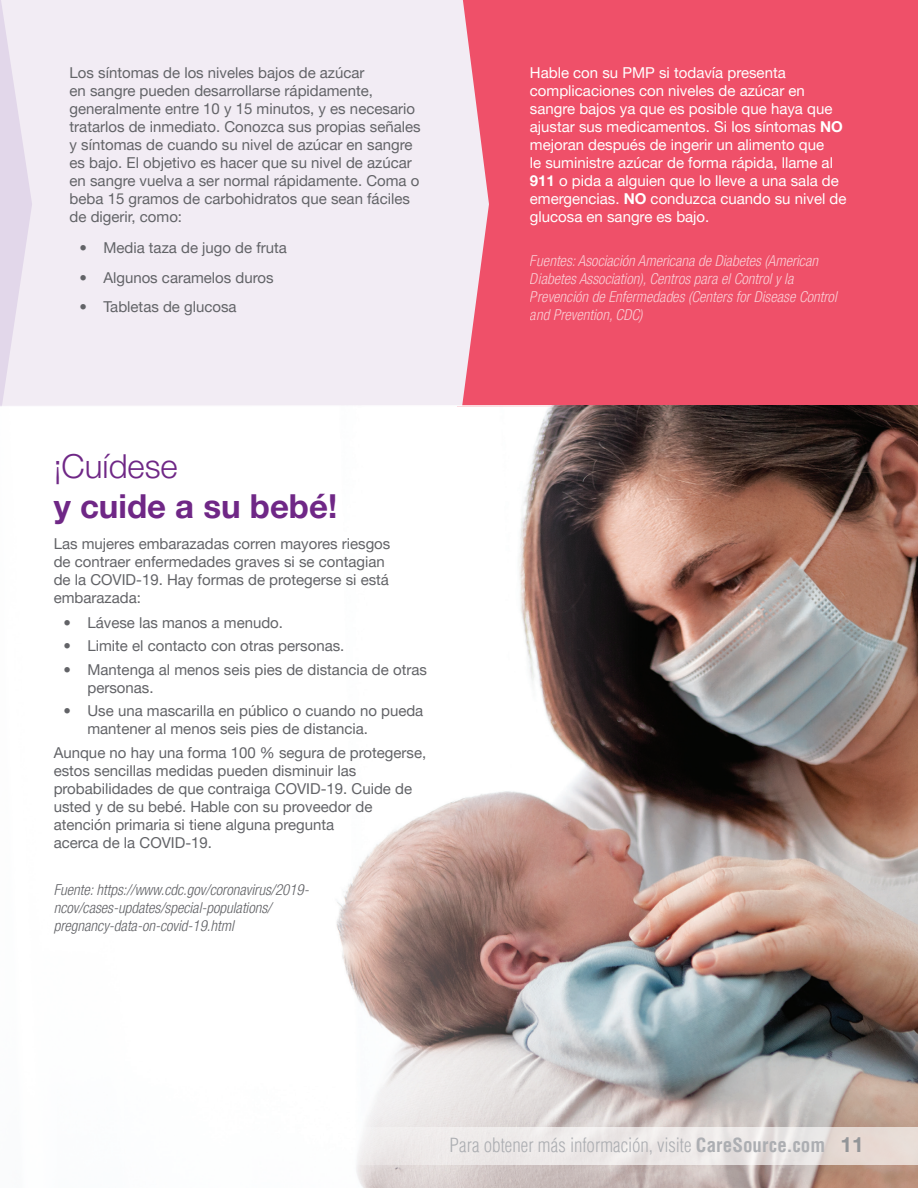
<style>
.page{position:relative;width:918px;height:1188px;background:#fff}
.page>*{position:absolute;margin:0;border:0;box-sizing:border-box;transform-origin:0 0}
.t1{font:700 33px/39.6px "Helvetica Neue LT Pro";color:#6f2786}
.t2{font:300 condensed 19.05px "Helvetica LT Pro";color:#acaeb2}
.t3{font:15px/18px "Helvetica Neue LT Pro";color:#626367}
.t4{font:15px/18px "Helvetica Neue LT Pro";color:#fff}
.t5{font:italic 300 condensed 15px/18px "Helvetica Neue LT Pro";color:#fff}
.t6{font:italic 300 condensed 15px/18px "Helvetica Neue LT Pro";color:#626367}
.s1{font-weight:300}
.s2{font-weight:700}
.s3{font-family:"Helvetica Neue LT Pro";font-weight:700;font-stretch:normal;font-size:21px;color:#939598}
</style>
<div class="page">
<div style="left:457px;top:0;width:461px;height:406px;background:#ef5069"></div>
<div style="left:32px;top:0;width:457px;height:406px;background:#f2ecf4"></div>
<svg style="left:0;top:0;width:32px;height:406px;background:#e9e0ee"></svg>
<img style="left:336px;top:406px;width:582px;height:782px">
<svg style="left:336px;top:1127px;width:582px;height:38px;background:#ece7e5"></svg>
<p class="t3" style="left:70px;top:64px;width:353px">Los síntomas de los niveles bajos de azúcar<br>en sangre pueden desarrollarse rápidamente, generalmente entre 10 y 15 minutos, y es necesario tratarlos de inmediato. Conozca sus propias señales y síntomas de cuando su nivel de azúcar en sangre es bajo. El objetivo es hacer que su nivel de azúcar en sangre vuelva a ser normal rápidamente. Coma o beba 15 gramos de carbohidratos que sean fáciles de digerir, como:</p>
<p class="t3" style="left:79px;top:238px;width:209px">• Media taza de jugo de fruta</p>
<p class="t3" style="left:79px;top:268px;width:196px">• Algunos caramelos duros</p>
<p class="t3" style="left:79px;top:297px;width:159px">• Tabletas de glucosa</p>
<h2 class="t1" style="left:54px;top:446px;width:285px"><span class="s1">¡Cuídese<br></span>y cuide a su bebé!</h2>
<p class="t3" style="left:54px;top:534px;width:338px">Las mujeres embarazadas corren mayores riesgos de contraer enfermedades graves si se contagian de la COVID-19. Hay formas de protegerse si está embarazada:</p>
<p class="t3" style="left:63px;top:613px;width:221px">• Lávese las manos a menudo.</p>
<p class="t3" style="left:63px;top:637px;width:282px">• Limite el contacto con otras personas.</p>
<p class="t3" style="left:87px;top:660px;width:341px;text-indent:-24px">• Mantenga al menos seis pies de distancia de otras personas.</p>
<p class="t3" style="left:87px;top:701px;width:337px;text-indent:-24px">• Use una mascarilla en público o cuando no pueda mantener al menos seis pies de distancia.</p>
<p class="t3" style="left:54px;top:743px;width:374px">Aunque no hay una forma 100 % segura de protegerse, estos sencillas medidas pueden disminuir las probabilidades de que contraiga COVID-19. Cuide de usted y de su bebé. Hable con su proveedor de atención primaria si tiene alguna pregunta<br>acerca de la COVID-19.</p>
<p class="t6" style="left:54px;top:881px;width:257px">Fuente: https://www.cdc.gov/coronavirus/2019- ncov/cases-updates/special-populations/ pregnancy-data-on-covid-19.html</p>
<p class="t4" style="left:530px;top:64px;width:318px">Hable con su PMP si todavía presenta complicaciones con niveles de azúcar en sangre bajos ya que es posible que haya que ajustar sus medicamentos. Si los síntomas <span class="s2">NO </span>mejoran después de ingerir un alimento que<br>le suministre azúcar de forma rápida, llame al <span class="s2">911</span> o pida a alguien que lo lleve a una sala de emergencias. <span class="s2">NO</span> conduzca cuando su nivel de glucosa en sangre es bajo.</p>
<p class="t5" style="left:530px;top:252px;width:308px">Fuentes: Asociación Americana de Diabetes (American Diabetes Association), Centros para el Control y la Prevención de Enfermedades (Centers for Disease Control and Prevention, CDC)</p>
<p class="t2" style="left:450px;top:1133px;width:416px">Para obtener más información, visite <span class="s2">CareSource.com</span> <span class="s3">11</span></p>
</div>
